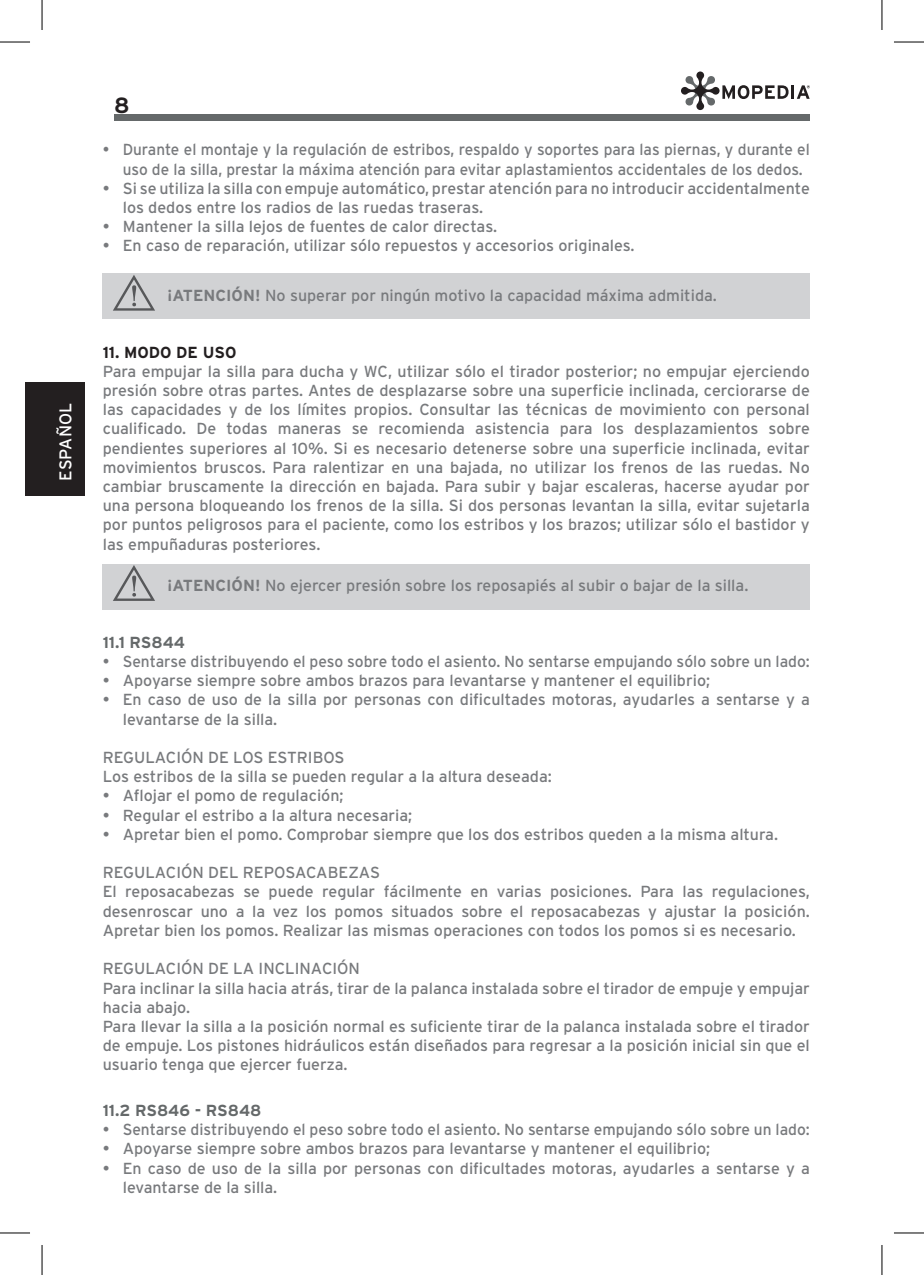
<style>
.page{position:relative;width:924px;height:1275px;background:#fff}
.page>*{position:absolute;margin:0;border:0;box-sizing:border-box;transform-origin:0 0}
.t1{font:700 22px "Interstate";color:#231f20}
.t2{font:17px "Interstate";letter-spacing:.005em;color:#fff}
.t3{font:16px/19.2px "Interstate";color:#787a7d}
.t4{font:16px/19.2px "Interstate";color:#787a7d;scale:.96 1}
.t5{font:700 16px "Interstate";color:#65696a}
.t6{font:700 16px "Interstate";color:#231f20}
.s1{font-weight:700}
</style>
<div class="page">
<div style="left:114px;top:114px;width:695px;height:7px;background:#65696a"></div>
<svg style="left:681px;top:71px;width:128px;height:39px"></svg>
<div style="left:25px;top:382px;width:60px;height:114px;background:#231f20"></div>
<div style="left:103px;top:274px;width:706px;height:45px;background:#d1d2d4"></div>
<svg style="left:113px;top:275px;width:42px;height:36px"></svg>
<div style="left:103px;top:564px;width:706px;height:45px;background:#d1d2d4"></div>
<svg style="left:113px;top:565px;width:42px;height:36px"></svg>
<hr style="left:0;top:42px;width:30px;height:1px;background:#000">
<hr style="left:893px;top:42px;width:30px;height:1px;background:#000">
<hr style="left:0;top:1232px;width:30px;height:1px;background:#000">
<hr style="left:893px;top:1232px;width:30px;height:1px;background:#000">
<hr style="left:42px;top:0;width:1px;height:30px;background:#000">
<hr style="left:42px;top:1245px;width:1px;height:30px;background:#000">
<hr style="left:881px;top:0;width:1px;height:30px;background:#000">
<hr style="left:881px;top:1245px;width:1px;height:30px;background:#000">
<p class="t2" style="left:56px;top:480px;width:79px;rotate:-90deg">ESPAÑOL</p>
<h1 class="t1" style="left:114px;top:93px;width:17px">8</h1>
<p class="t4" style="left:123px;top:140px;width:717px;text-indent:-20px">• Durante el montaje y la regulación de estribos, respaldo y soportes para las piernas, y durante el uso de la silla, prestar la máxima atención para evitar aplastamientos accidentales de los dedos.</p>
<p class="t3" style="left:123px;top:178px;width:688px;text-indent:-20px">• Si se utiliza la silla con empuje automático, prestar atención para no introducir accidentalmente los dedos entre los radios de las ruedas traseras.</p>
<p class="t3" style="left:103px;top:217px;width:396px">• Mantener la silla lejos de fuentes de calor directas.</p>
<p class="t3" style="left:103px;top:236px;width:533px">• En caso de reparación, utilizar sólo repuestos y accesorios originales.</p>
<p class="t3" style="left:167px;top:286px;width:551px"><span class="s1">¡ATENCIÓN!</span> No superar por ningún motivo la capacidad máxima admitida.</p>
<p class="t6" style="left:103px;top:343px;width:135px">11. MODO DE USO</p>
<p class="t3" style="left:103px;top:361px;width:708px;text-align:justify">Para empujar la silla para ducha y WC, utilizar sólo el tirador posterior; no empujar ejerciendo presión sobre otras partes. Antes de desplazarse sobre una superficie inclinada, cerciorarse de las capacidades y de los límites propios. Consultar las técnicas de movimiento con personal cualificado. De todas maneras se recomienda asistencia para los desplazamientos sobre pendientes superiores al 10%. Si es necesario detenerse sobre una superficie inclinada, evitar movimientos bruscos. Para ralentizar en una bajada, no utilizar los frenos de las ruedas. No cambiar bruscamente la dirección en bajada. Para subir y bajar escaleras, hacerse ayudar por una persona bloqueando los frenos de la silla. Si dos personas levantan la silla, evitar sujetarla por puntos peligrosos para el paciente, como los estribos y los brazos; utilizar sólo el bastidor y las empuñaduras posteriores.</p>
<p class="t3" style="left:167px;top:576px;width:582px"><span class="s1">¡ATENCIÓN!</span> No ejercer presión sobre los reposapiés al subir o bajar de la silla.</p>
<p class="t5" style="left:103px;top:633px;width:84px">11.1 RS844</p>
<p class="t3" style="left:103px;top:651px;width:708px">• Sentarse distribuyendo el peso sobre todo el asiento. No sentarse empujando sólo sobre un lado:</p>
<p class="t3" style="left:103px;top:671px;width:608px">• Apoyarse siempre sobre ambos brazos para levantarse y mantener el equilibrio;</p>
<p class="t3" style="left:123px;top:690px;width:688px;text-indent:-20px">• En caso de uso de la silla por personas con dificultades motoras, ayudarles a sentarse y a levantarse de la silla.</p>
<p class="t3" style="left:103px;top:747px;width:450px">REGULACIÓN DE LOS ESTRIBOS<br>Los estribos de la silla se pueden regular a la altura deseada:</p>
<p class="t3" style="left:103px;top:786px;width:242px">• Aflojar el pomo de regulación;</p>
<p class="t3" style="left:103px;top:805px;width:311px">• Regular el estribo a la altura necesaria;</p>
<p class="t3" style="left:103px;top:824px;width:676px">• Apretar bien el pomo. Comprobar siempre que los dos estribos queden a la misma altura.</p>
<p class="t3" style="left:103px;top:863px;width:708px">REGULACIÓN DEL REPOSACABEZAS<br>El reposacabezas se puede regular fácilmente en varias posiciones. Para las regulaciones, desenroscar uno a la vez los pomos situados sobre el reposacabezas y ajustar la posición.<br>Apretar bien los pomos. Realizar las mismas operaciones con todos los pomos si es necesario.</p>
<p class="t3" style="left:103px;top:959px;width:708px">REGULACIÓN DE LA INCLINACIÓN<br>Para inclinar la silla hacia atrás, tirar de la palanca instalada sobre el tirador de empuje y empujar hacia abajo.<br>Para llevar la silla a la posición normal es suficiente tirar de la palanca instalada sobre el tirador de empuje. Los pistones hidráulicos están diseñados para regresar a la posición inicial sin que el usuario tenga que ejercer fuerza.</p>
<p class="t5" style="left:103px;top:1101px;width:160px">11.2 RS846 - RS848</p>
<p class="t3" style="left:103px;top:1119px;width:708px">• Sentarse distribuyendo el peso sobre todo el asiento. No sentarse empujando sólo sobre un lado:</p>
<p class="t3" style="left:103px;top:1139px;width:608px">• Apoyarse siempre sobre ambos brazos para levantarse y mantener el equilibrio;</p>
<p class="t3" style="left:123px;top:1158px;width:688px;text-indent:-20px">• En caso de uso de la silla por personas con dificultades motoras, ayudarles a sentarse y a levantarse de la silla.</p>
</div>
